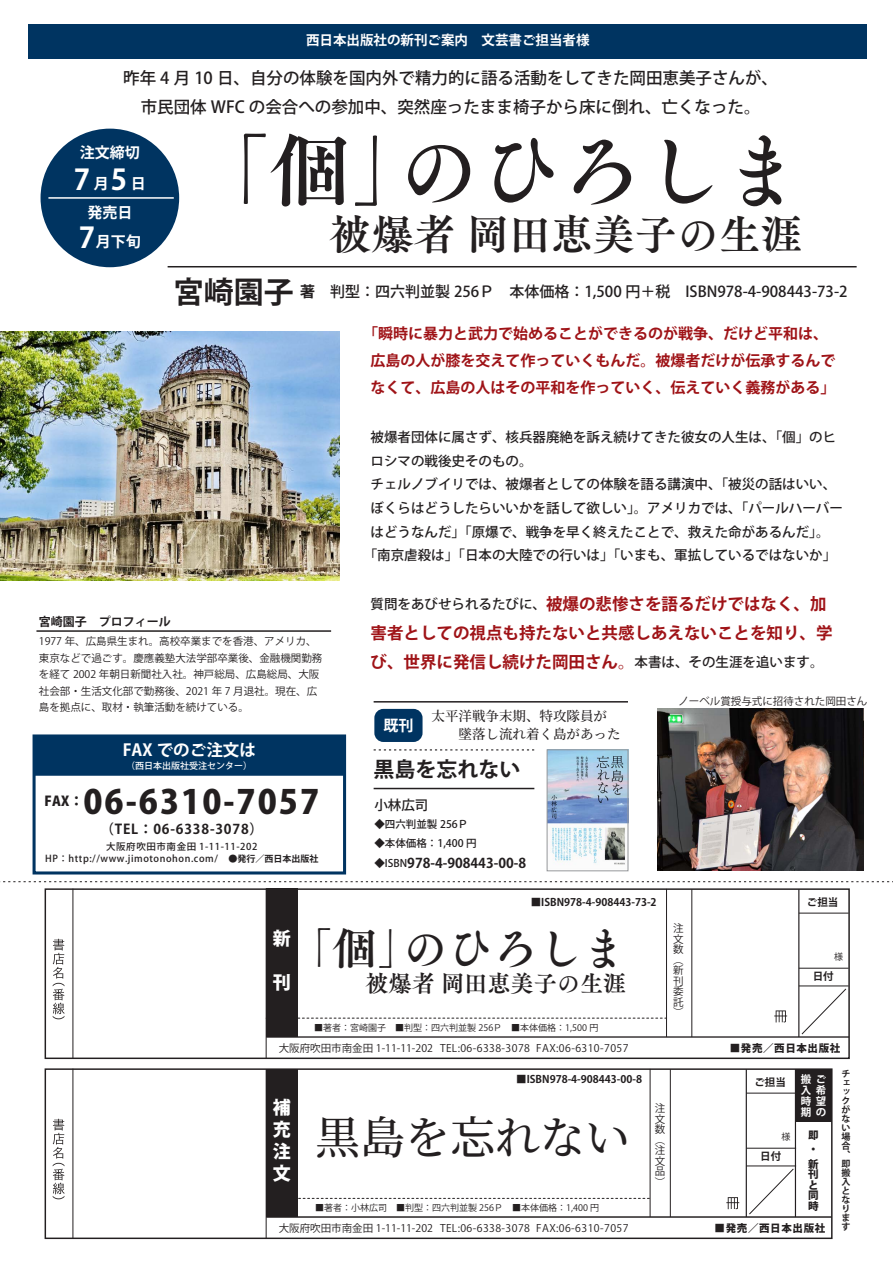
<style>
.page{position:relative;width:893px;height:1263px;background:#fff}
.page>*{position:absolute;margin:0;border:0;box-sizing:border-box;transform-origin:0 0}
.t1{font:81px "Tsuku A Old Min Pr 6 B";color:#231f20}
.t2{font:500 45px "Source Han Serif";color:#231f20}
.t3{font:44.7px "Tsuku A Old Min Pr 6 B";color:#231f20}
.t4{font:42px "Tsuku A Old Min Pr 6 B";color:#231f20}
.t5{font:800 33px "Koz Go Pr 6 N";letter-spacing:.06em;color:#231f20}
.t6{font:700 28.5px "Koz Go Pr 6 N";color:#fff}
.t7{font:23.1px "Tsuku A Old Min Pr 6 B";color:#231f20}
.t8{font:700 21px "Koz Go Pr 6 N";color:#231f20}
.t9{font:800 18px/21.9px "Koz Go Pr 6 N";color:#fff;text-align:justify}
.t10{font:700 16.5px/28.8px "Koz Go Pr 6 N";color:#9f1317}
.t11{font:500 16.5px/28.5px "Koz Go Pr 6 N";color:#231f20;text-align:center}
.t12{font:700 16.5px "Koz Go Pr 6 N";color:#fff}
.t13{font:700 15px/27px "Koz Go Pr 6 N";color:#9f1317;text-align:center}
.t14{font:500 15px "Koz Go Pr 6 N";color:#231f20}
.t15{font:700 15px/29.2px "Koz Go Pr 6 N";color:#fff;text-align:center}
.t16{font:500 13.5px "Koz Go Pr 6 N";color:#231f20}
.t17{font:500 13.5px/18px "Source Han Serif";color:#231f20}
.t18{font:700 13.5px "Koz Go Pr 6 N";color:#231f20}
.t19{font:700 13.5px "Koz Go Pr 6 N";color:#fff}
.t20{font:700 13.5px "Koz Go Pr 6 N";letter-spacing:.06em;color:#231f20}
.t21{font:800 13.5px "Koz Go Pr 6 N";color:#231f20}
.t22{font:700 12px "Koz Go Pr 6 N";color:#231f20}
.t23{font:10.5px/10.5px "Koz Go Pr 6 N";color:#231f20;text-align:justify}
.t24{font:10.5px "Koz Go Pr 6 N";letter-spacing:.04em;color:#231f20}
.t25{font:700 10.5px "Koz Go Pr 6 N";color:#231f20}
.t26{font:500 10.5px "Koz Go Pr 6 N";color:#231f20}
.t27{font:800 10.5px "Koz Go Pro";letter-spacing:.06em;color:#231f20}
.t28{font:700 10.5px/11.1px "Koz Go Pr 6 N";color:#fff}
.t29{font:800 10.5px/10.5px "Koz Go Pr 6 N";color:#231f20}
.t30{font:500 9.45px/12px "Koz Go Pr 6 N";letter-spacing:.06em;color:#231f20;text-align:center}
.t31{font:9px "Koz Go Pr 6 N";color:#231f20}
.t32{font:700 9px/9px "Koz Go Pr 6 N";color:#231f20}
.t33{font:500 9px "Koz Go Pr 6 N";color:#fff}
.s1{font-size:15px}
.s2{font-size:28.5px}
.s3{font-weight:700;font-size:30px}
.s4{font-weight:700}
.s5{font-weight:700;font-size:9px}
.s6{font-weight:500;font-size:13.5px;color:#231f20}
.s7{font-weight:400}
.s8{font-weight:500;font-size:10.5px}
.s9{font-family:"Koz Go Pro"}
</style>
<div class="page">
<div style="left:28px;top:24px;width:839px;height:34px;background:#003461"></div>
<div style="left:795px;top:1069px;width:37px;height:53px;background:#231f20"></div>
<svg style="left:297px;top:1198px;width:353px;height:1px"></svg>
<hr style="left:266px;top:888px;width:1px;height:170px;background:#231f20">
<div style="left:33px;top:734px;width:313px;height:140px;border:3px solid #003461"></div>
<div style="left:33px;top:735px;width:312px;height:41px;background:#003461;border:2px solid #003461"></div>
<hr style="left:73px;top:1069px;width:1px;height:169px;background:#231f20">
<div style="left:45px;top:1068px;width:787px;height:171px;border:1px solid #231f20"></div>
<hr style="left:670px;top:1069px;width:1px;height:148px;background:#231f20">
<hr style="left:650px;top:1069px;width:1px;height:148px;background:#231f20">
<hr style="left:266px;top:1216px;width:566px;height:2px;background:#231f20">
<svg style="left:53px;top:1119px;width:12px;height:80px"></svg>
<svg style="left:726px;top:1197px;width:13px;height:12px"></svg>
<hr style="left:746px;top:1069px;width:1px;height:148px;background:#231f20">
<hr style="left:795px;top:1069px;width:1px;height:148px;background:#231f20">
<hr style="left:746px;top:1148px;width:50px;height:1px;background:#231f20">
<hr style="left:746px;top:1165px;width:50px;height:1px;background:#231f20">
<hr style="left:746px;top:1093px;width:50px;height:1px;background:#231f20">
<hr style="left:266px;top:1069px;width:1px;height:169px;background:#231f20">
<svg style="left:749px;top:1168px;width:45px;height:47px"></svg>
<div style="left:266px;top:1069px;width:31px;height:148px;background:#231f20"></div>
<div style="left:266px;top:888px;width:31px;height:149px;background:#231f20"></div>
<svg style="left:0;top:881px;width:893px;height:1px"></svg>
<hr style="left:73px;top:889px;width:1px;height:169px;background:#231f20">
<div style="left:45px;top:888px;width:805px;height:171px;border:1px solid #231f20"></div>
<hr style="left:691px;top:889px;width:1px;height:148px;background:#231f20">
<hr style="left:666px;top:889px;width:1px;height:148px;background:#231f20">
<hr style="left:266px;top:1036px;width:583px;height:2px;background:#231f20">
<svg style="left:53px;top:939px;width:12px;height:80px"></svg>
<svg style="left:297px;top:1018px;width:369px;height:1px"></svg>
<svg style="left:774px;top:1010px;width:13px;height:12px"></svg>
<hr style="left:798px;top:889px;width:1px;height:148px;background:#231f20">
<hr style="left:799px;top:968px;width:50px;height:1px;background:#231f20">
<hr style="left:799px;top:985px;width:50px;height:1px;background:#231f20">
<hr style="left:799px;top:913px;width:50px;height:1px;background:#231f20">
<svg style="left:801px;top:988px;width:46px;height:47px"></svg>
<img style="left:1px;top:331px;width:338px;height:249px">
<div style="left:41px;top:129px;width:138px;height:138px;background:#003461;border-radius:50%"></div>
<hr style="left:48px;top:197px;width:126px;height:2px;background:#fff">
<hr style="left:168px;top:266px;width:689px;height:1px;background:#231f20">
<img style="left:657px;top:709px;width:206px;height:162px">
<hr style="left:36px;top:630px;width:295px;height:2px;background:#231f20">
<hr style="left:374px;top:788px;width:160px;height:1px;background:#231f20">
<img style="left:549px;top:751px;width:77px;height:114px">
<div style="left:547px;top:749px;width:81px;height:122px;border:1px solid #95979a"></div>
<div style="left:374px;top:709px;width:49px;height:33px;background:#003461;border-radius:9px"></div>
<hr style="left:374px;top:701px;width:254px;height:1px;background:#231f20">
<svg style="left:374px;top:749px;width:160px;height:1px"></svg>
<p class="t19" style="left:306px;top:33px;width:285px">西日本出版社の新刊ご案内　文芸書ご担当者様</p>
<p class="t11" style="left:123px;top:64px;width:656px">昨年 4 月 10 日、自分の体験を国内外で精力的に語る活動をしてきた岡田恵美子さんが、市民団体 WFC の会合への参加中、突然座ったまま椅子から床に倒れ、亡くなった。</p>
<p class="t15" style="left:80px;top:138px;width:61px">注文締切</p>
<h3 class="t6" style="left:74px;top:163px;width:73px">7<span class="s1">月</span>5<span class="s1">日</span></h3>
<p class="t15" style="left:79px;top:198px;width:64px">発売日<br><span class="s2">7</span>月下旬</p>
<h1 class="t1" style="left:189px;top:97px;width:615px">「個」のひろしま</h1>
<h3 class="t4" style="left:330px;top:197px;width:475px">被爆者 岡田恵美子の生涯</h3>
<p class="t14" style="left:174px;top:283px;width:675px"><span class="s3">宮崎園子</span> <span class="s4">著</span>　判型：四六判並製 256Ｐ　本体価格：1,500 円＋税　ISBN978-4-908443-73-2</p>
<p class="t22" style="left:39px;top:614px;width:134px">宮崎園子　プロフィール</p>
<p class="t23" style="left:39px;top:633px;width:285px;line-height:16.5px;text-align:left">1977 年、広島県生まれ。高校卒業までを香港、アメリカ、東京などで過ごす。慶應義塾大法学部卒業後、金融機関勤務を経て 2002 年朝日新聞社入社。神戸総局、広島総局、大阪社会部・生活文化部で勤務後、2021 年 7 月退社。現在、広島を拠点に、取材・執筆活動を続けている。</p>
<p class="t12" style="left:123px;top:741px;width:135px">FAX でのご注文は</p>
<p class="t33" style="left:126px;top:760px;width:127px">（西日本出版社受注センター）</p>
<p class="t21" style="left:44px;top:794px;width:40px">FAX：</p>
<h3 class="t5" style="left:83px;top:783px;width:237px">06-6310-7057</h3>
<p class="t20" style="left:101px;top:822px;width:164px">（TEL：06-6338-3078）</p>
<p class="t30" style="left:45px;top:841px;width:275px">大阪府吹田市南金田 1-11-11-202<br>HP：http://www.jimotonohon.com/　<span class="s5">●発行／西日本出版社</span></p>
<p class="t13" style="left:363px;top:320px;width:474px">「瞬時に暴力と武力で始めることができるのが戦争、だけど平和は、広島の人が膝を交えて作っていくもんだ。被爆者だけが伝承するんでなくて、広島の人はその平和を作っていく、伝えていく義務がある」</p>
<p class="t16" style="left:371px;top:430px;width:467px">被爆者団体に属さず、核兵器廃絶を訴え続けてきた彼女の人生は、「個」のヒ</p>
<p class="t16" style="left:371px;top:453px;width:163px">ロシマの戦後史そのもの。</p>
<p class="t16" style="left:371px;top:477px;width:467px">チェルノブイリでは、被爆者としての体験を語る講演中、「被災の話はいい、</p>
<p class="t16" style="left:371px;top:500px;width:474px">ぼくらはどうしたらいいかを話して欲しい」。アメリカでは、「パールハーバー</p>
<p class="t16" style="left:371px;top:524px;width:460px">はどうなんだ」「原爆で、戦争を早く終えたことで、救えた命があるんだ」。</p>
<p class="t16" style="left:364px;top:548px;width:474px">「南京虐殺は」「日本の大陸での行いは」「いまも、軍拡しているではないか」</p>
<p class="t10" style="left:371px;top:590px;width:464px"><span class="s6">質問をあびせられるたびに、</span>被爆の悲惨さを語るだけではなく、加害者としての視点も持たないと共感しあえないことを知り、学び、世界に発信し続けた岡田さん<span class="s7">。</span><span class="s6">本書は、その生涯を追います。</span></p>
<p class="t15" style="left:383px;top:711px;width:31px">既刊</p>
<p class="t17" style="left:432px;top:708px;width:190px">太平洋戦争末期、特攻隊員が　　墜落し流れ着く島があった</p>
<h3 class="t8" style="left:374px;top:757px;width:148px">黒島を忘れない</h3>
<p class="t16" style="left:374px;top:797px;width:55px">小林広司</p>
<p class="t26" style="left:374px;top:819px;width:95px">◆四六判並製 256Ｐ</p>
<p class="t26" style="left:374px;top:837px;width:104px">◆本体価格：1,400 円</p>
<p class="t18" style="left:374px;top:855px;width:153px"><span class="s8">◆ISBN</span>978-4-908443-00-8</p>
<p class="t25" style="left:531px;top:896px;width:127px">■ISBN978-4-908443-73-2</p>
<p class="t23" style="left:678px;top:696px;width:190px">ノーベル賞授与式に招待された岡田さん</p>
<p class="t25" style="left:807px;top:896px;width:33px">ご担当</p>
<h3 class="t9" style="left:273px;top:928px;width:19px">新</h3>
<h3 class="t9" style="left:273px;top:972px;width:19px">刊</h3>
<h3 class="t3" style="left:288px;top:908px;width:340px">「個」のひろしま</h3>
<h3 class="t7" style="left:365px;top:963px;width:262px">被爆者 岡田恵美子の生涯</h3>
<p class="t31" style="left:314px;top:1022px;width:295px">■著者：宮崎園子　■判型：四六判並製 256Ｐ　■本体価格：1,500 円　</p>
<p class="t23" style="left:673px;top:923px;width:12px">注文数（新刊委託）</p>
<p class="t31" style="left:834px;top:951px;width:10px">様</p>
<p class="t25" style="left:813px;top:970px;width:22px">日付</p>
<p class="t24" style="left:279px;top:1042px;width:351px"><span class="s9">大阪府吹田市南金田 1-11-11-202</span> TEL:06-6338-3078 FAX:06-6310-7057</p>
<p class="t27" style="left:730px;top:1041px;width:112px">■発売／西日本出版社</p>
<h3 class="t9" style="left:273px;top:1097px;width:19px">補充注文</h3>
<p class="t25" style="left:516px;top:1073px;width:127px">■ISBN978-4-908443-00-8</p>
<h2 class="t2" style="left:315px;top:1112px;width:316px">黒島を忘れない</h2>
<p class="t31" style="left:315px;top:1202px;width:286px">■著者：小林広司　■判型：四六判並製 256Ｐ　■本体価格：1,400 円</p>
<p class="t23" style="left:655px;top:1103px;width:12px">注文数（注文品）</p>
<p class="t25" style="left:754px;top:1076px;width:33px">ご担当</p>
<p class="t31" style="left:782px;top:1131px;width:10px">様</p>
<p class="t25" style="left:760px;top:1150px;width:22px">日付</p>
<p class="t28" style="left:801px;top:1073px;width:27px">搬ご入<br>時<br>期</p>
<p class="t28" style="left:816px;top:1085px;width:12px;text-align:justify">希望の</p>
<p class="t29" style="left:808px;top:1128px;width:12px;line-height:14.4px">即・新</p>
<p class="t29" style="left:808px;top:1169px;width:12px;text-align:justify">刊と同時</p>
<p class="t24" style="left:279px;top:1222px;width:351px"><span class="s9">大阪府吹田市南金田 1-11-11-202</span> TEL:06-6338-3078 FAX:06-6310-7057</p>
<p class="t27" style="left:715px;top:1221px;width:112px">■発売／西日本出版社</p>
<p class="t32" style="left:841px;top:1069px;width:10px">チェックがない場合、即搬入となります</p>
</div>
